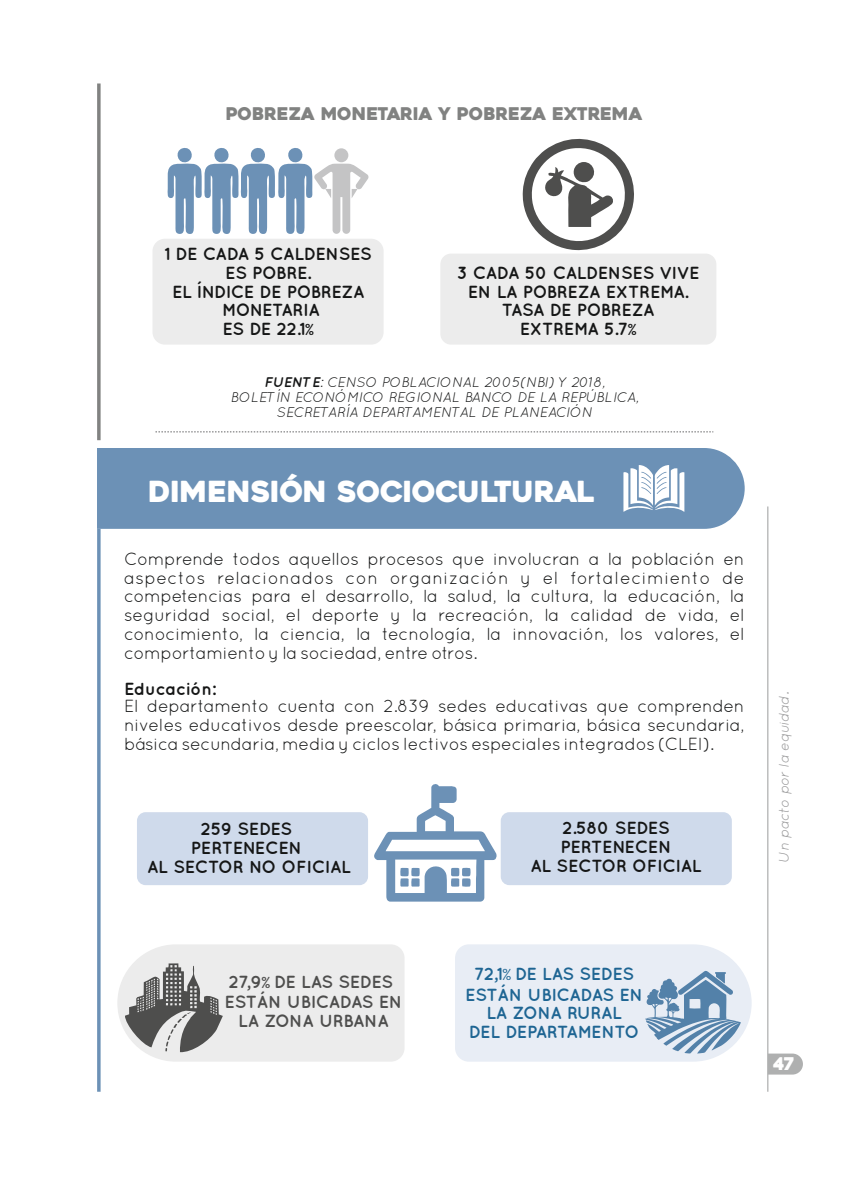
<style>
.page{position:relative;width:844px;height:1191px;background:#fff}
.page>*{position:absolute;margin:0;border:0;box-sizing:border-box;transform-origin:0 0}
.t1{font:29.05px "Heavitas";letter-spacing:-.015em;color:#fff}
.t2{font:17.5px/18.7px "Quicksand";letter-spacing:-.015em;color:#151616;text-align:justify}
.t3{font:700 17.5px/18.9px "Quicksand";letter-spacing:-.015em;color:#151616;text-align:center}
.t4{font:700 17.5px/19.4px "Quicksand";letter-spacing:-.025em;color:#1e6593;text-align:center}
.t5{font:700 17.5px/19.6px "Quicksand";letter-spacing:-.015em;color:#4e4e4d;text-align:center}
.t6{font:17.5px "Heavitas";color:#818281}
.t7{font:17.5px "Heavitas";color:#fff}
.t8{font:italic 14px/15px "Quicksand";letter-spacing:-.015em;color:#151616;text-align:center}
.t9{font:italic 14px "Quicksand";color:#989899}
.s1{font-family:"Candara"}
.s2{font-weight:700}
.s3{font-family:"Candara";font-weight:400}
</style>
<div class="page">
<svg style="left:155px;top:431px;width:558px;height:1px"></svg>
<svg style="left:522px;top:138px;width:112px;height:113px"></svg>
<svg style="left:167px;top:148px;width:202px;height:86px"></svg>
<div style="left:152px;top:239px;width:231px;height:105px;background:#ececec;border-radius:12px"></div>
<div style="left:440px;top:254px;width:276px;height:90px;background:#ececec;border-radius:11px"></div>
<div style="left:137px;top:812px;width:231px;height:73px;background:#cfdaeb;border-radius:9px"></div>
<div style="left:500px;top:812px;width:231px;height:73px;background:#cfdaeb;border-radius:9px"></div>
<svg style="left:374px;top:784px;width:122px;height:117px"></svg>
<svg style="left:117px;top:944px;width:287px;height:117px"></svg>
<svg style="left:455px;top:944px;width:296px;height:117px"></svg>
<div style="left:97px;top:448px;width:647px;height:81px;background:#6c91b6"></div>
<svg style="left:97px;top:529px;width:4px;height:562px"></svg>
<svg style="left:97px;top:83px;width:4px;height:357px"></svg>
<svg style="left:623px;top:465px;width:61px;height:47px"></svg>
<hr style="left:767px;top:506px;width:1px;height:585px;background:#afb0b0">
<svg style="left:767px;top:1053px;width:35px;height:21px"></svg>
<p class="t6" style="left:225px;top:107px;width:418px">POBREZA MONETARIA Y POBREZA EXTREMA</p>
<p class="t3" style="left:164px;top:245px;width:209px">1 DE CADA 5 CALDENSES<br>ES POBRE.<br>EL ÍNDICE DE POBREZA<br>MONETARIA<br>ES DE 22.1<span class="s1">%</span></p>
<p class="t3" style="left:457px;top:264px;width:244px">3 CADA 50 CALDENSES VIVE<br>EN LA POBREZA EXTREMA.<br>TASA DE POBREZA<br>EXTREMA 5.7<span class="s1">%</span></p>
<p class="t8" style="left:230px;top:376px;width:409px"><span class="s2">FUENTE:</span> CENSO POBLACIONAL 2005(NBI) Y 2018,<br>BOLETÍN ECONÓMICO REGIONAL BANCO DE LA REPÚBLICA,<br>SECRETARÍA DEPARTAMENTAL DE PLANEACIÓN</p>
<h1 class="t1" style="left:148px;top:480px;width:447px">DIMENSIÓN SOCIOCULTURAL</h1>
<p class="t2" style="left:124px;top:551px;width:622px">Comprende todos aquellos procesos que involucran a la población en aspectos relacionados con organización y el fortalecimiento de competencias para el desarrollo, la salud, la cultura, la educación, la seguridad social, el deporte y la recreación, la calidad de vida, el conocimiento, la ciencia, la tecnología, la innovación, los valores, el comportamiento y la sociedad, entre otros.</p>
<p class="t3" style="left:124px;top:680px;width:93px">Educación:</p>
<p class="t2" style="left:124px;top:698px;width:622px">El departamento cuenta con 2.839 sedes educativas que comprenden niveles educativos desde preescolar, básica primaria, básica secundaria, básica secundaria, media y ciclos lectivos especiales integrados (CLEI).</p>
<p class="t3" style="left:147px;top:820px;width:205px">259 SEDES<br>PERTENECEN<br>AL SECTOR NO OFICIAL</p>
<p class="t3" style="left:530px;top:819px;width:173px">2.580 SEDES<br>PERTENECEN<br>AL SECTOR OFICIAL</p>
<p class="t9" style="left:778px;top:862px;width:172px;rotate:-90deg">Un pacto por la equidad.</p>
<p class="t5" style="left:224px;top:973px;width:179px">27,9<span class="s1">%</span> DE LAS SEDES<br>ESTÁN UBICADAS EN<br>LA ZONA URBANA</p>
<p class="t4" style="left:465px;top:965px;width:179px">72,1<span class="s3">%</span> DE LAS SEDES<br>ESTÁN UBICADAS EN<br>LA ZONA RURAL<br>DEL DEPARTAMENTO</p>
<p class="t7" style="left:772px;top:1057px;width:23px">47</p>
</div>
